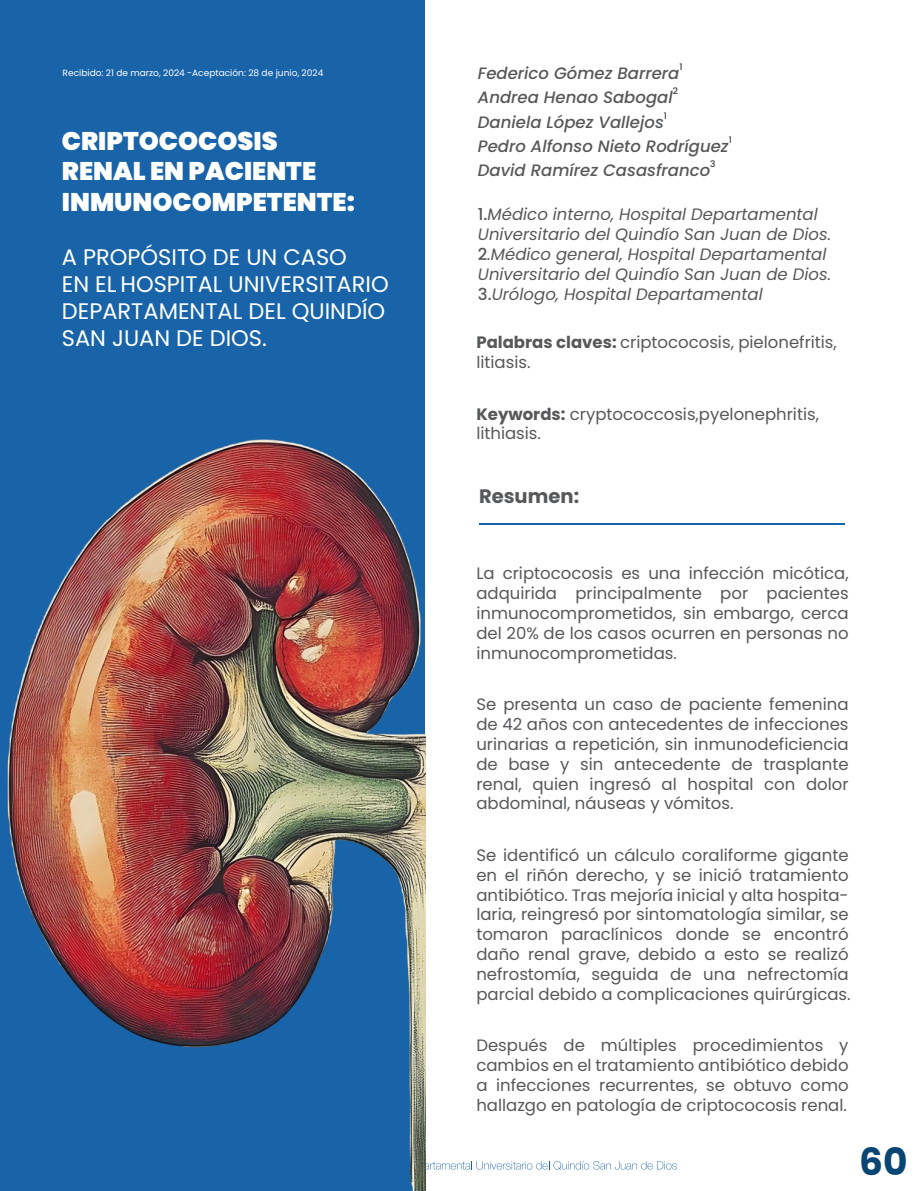
<style>
.page{position:relative;width:915px;height:1191px;background:#fff}
.page>*{position:absolute;margin:0;border:0;box-sizing:border-box;transform-origin:0 0}
.t1{font:700 37.5px "Poppins";color:#084573}
.t2{font:900 25.5px/30.6px "Poppins";color:#fff}
.t3{font:22.5px/27px "Poppins";color:#fff}
.t4{font:700 19.5px "Poppins";color:#57585a}
.t5{font:16.5px/19.8px "Poppins";color:#57585a}
.t6{font:italic 16.5px/19.8px "Poppins";color:#57585a}
.t7{font:italic 500 16.5px "Poppins";color:#57585a}
.t8{font:9px "Poppins";color:#fff}
.t9{font:500 9px "Poppins";color:#3e3e3f}
.s1{font-weight:500;font-style:normal}
.s2{font-weight:700}
</style>
<div class="page">
<svg style="left:425px;top:1159px;width:251px;height:14px"></svg>
<div style="left:0;top:0;width:425px;height:1191px;background:#1964a8"></div>
<hr style="left:479px;top:523px;width:365px;height:2px;background:#1964a8">
<img style="left:7px;top:439px;width:418px;height:752px">
<p class="t8" style="left:63px;top:68px;width:262px">Recibido: 21 de marzo, 2024 -Aceptación: 28 de junio, 2024</p>
<h2 class="t2" style="left:62px;top:126px;width:294px">CRIPTOCOCOSIS<br>RENAL EN PACIENTE<br>INMUNOCOMPETENTE:</h2>
<h3 class="t3" style="left:62px;top:244px;width:328px">A PROPÓSITO DE UN CASO<br>EN EL HOSPITAL UNIVERSITARIO<br>DEPARTAMENTAL DEL QUINDÍO<br>SAN JUAN DE DIOS.</h3>
<p class="t7" style="left:477px;top:64px;width:203px">Federico Gómez Barrera</p>
<p class="t9" style="left:679px;top:62px;width:5px">1</p>
<p class="t7" style="left:477px;top:88px;width:196px">Andrea Henao Sabogal</p>
<p class="t9" style="left:672px;top:86px;width:7px">2</p>
<p class="t7" style="left:477px;top:112px;width:187px">Daniela López Vallejos</p>
<p class="t9" style="left:663px;top:110px;width:5px">1</p>
<p class="t7" style="left:477px;top:137px;width:252px">Pedro Alfonso Nieto Rodríguez</p>
<p class="t9" style="left:728px;top:135px;width:5px">1</p>
<p class="t7" style="left:477px;top:161px;width:234px">David Ramírez Casasfranco</p>
<p class="t9" style="left:710px;top:159px;width:7px">3</p>
<p class="t6" style="left:477px;top:205px;width:354px"><span class="s1">1.</span>Médico interno, Hospital Departamental Universitario del Quindío San Juan de Dios.<br><span class="s1">2</span>.Médico general, Hospital Departamental Universitario del Quindío San Juan de Dios.<br><span class="s1">3.</span>Urólogo, Hospital Departamental</p>
<p class="t5" style="left:476px;top:332px;width:362px"><span class="s2">Palabras claves:</span> criptococosis, pielonefritis, litiasis.</p>
<p class="t5" style="left:476px;top:404px;width:344px"><span class="s2">Keywords:</span> cryptococcosis,pyelonephritis, lithiasis.</p>
<p class="t4" style="left:479px;top:485px;width:102px">Resumen:</p>
<p class="t5" style="left:476px;top:564px;width:373px;text-align:justify">La criptococosis es una infección micótica, adquirida principalmente por pacientes inmunocomprometidos, sin embargo, cerca del 20% de los casos ocurren en personas no inmunocomprometidas.</p>
<p class="t5" style="left:476px;top:694px;width:373px;text-align:justify">Se presenta un caso de paciente femenina de 42 años con antecedentes de infecciones urinarias a repetición, sin inmunodeficiencia de base y sin antecedente de trasplante renal, quien ingresó al hospital con dolor abdominal, náuseas y vómitos.</p>
<p class="t5" style="left:476px;top:845px;width:375px">Se identificó un cálculo coraliforme gigante en el riñón derecho, y se inició tratamiento antibiótico. Tras mejoría inicial y alta hospita&shy;laria, reingresó por sintomatología similar, se tomaron paraclínicos donde se encontró daño renal grave, debido a esto se realizó nefrostomía, seguida de una nefrectomía parcial debido a complicaciones quirúrgicas.</p>
<p class="t5" style="left:476px;top:1035px;width:373px;text-align:justify">Después de múltiples procedimientos y cambios en el tratamiento antibiótico debido a infecciones recurrentes, se obtuvo como hallazgo en patología de criptococosis renal.</p>
<h1 class="t1" style="left:858px;top:1140px;width:50px">60</h1>
</div>
